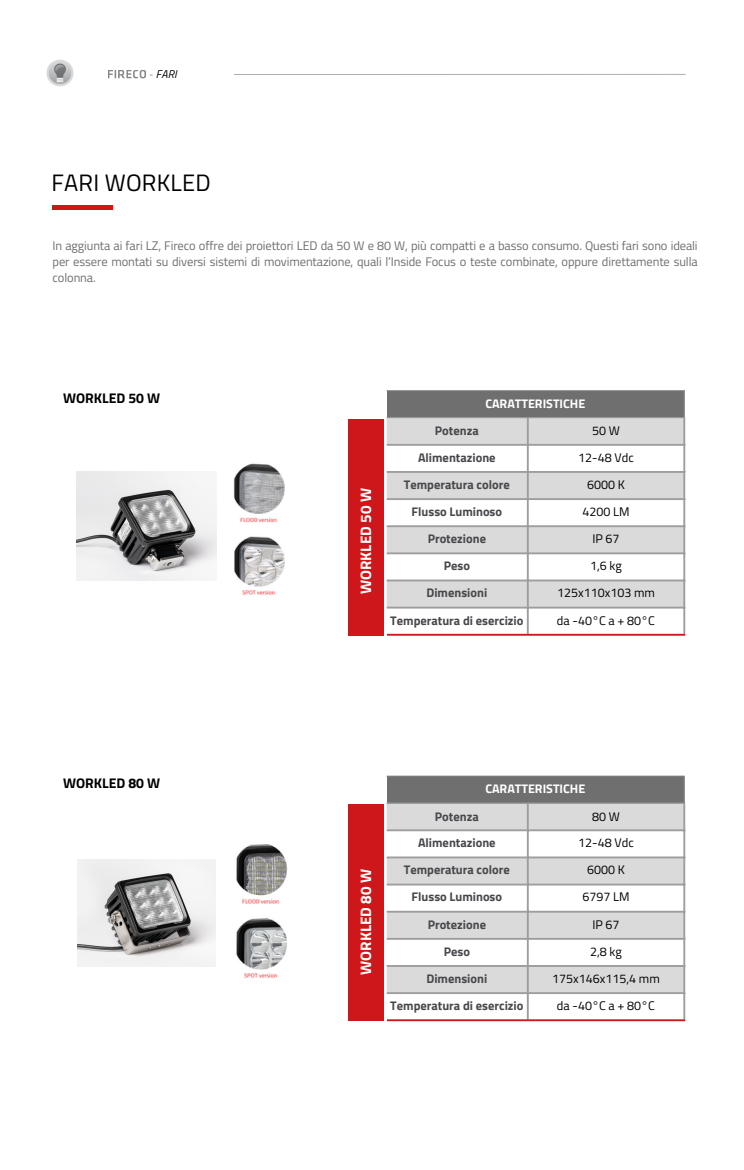
<style>
.page{position:relative;width:744px;height:1170px;background:#fff}
.page>*{position:absolute;margin:0;border:0;box-sizing:border-box;transform-origin:0 0}
.t1{font:23.75px "Titillium Web";letter-spacing:.01em;color:#000}
.t2{font:700 15.25px "Titillium Web";color:#fff}
.t3{font:700 14px "Titillium Web";color:#000}
.t4{font:12.5px/15.9px "Titillium Web";letter-spacing:-.01em;color:#706f6f;text-align:justify}
.t5{font:700 12.5px "Titillium Web";color:#48474b}
.t6{font:12.5px "Titillium Web";color:#000}
.t7{font:700 12.5px "Titillium Web";color:#fff}
.t8{font:italic 11.25px "Titillium Web";color:#000}
</style>
<div class="page">
<svg style="left:108px;top:70px;width:45px;height:8px"></svg>
<hr style="left:234px;top:74px;width:451px;height:1px;background:#abadae">
<img style="left:46px;top:60px;width:27px;height:27px">
<div style="left:52px;top:205px;width:60px;height:5px;background:#cd171a"></div>
<div style="left:386px;top:390px;width:298px;height:28px;background:#706f6f"></div>
<div style="left:386px;top:417px;width:297px;height:27px;background:#dadada"></div>
<svg style="left:386px;top:444px;width:297px;height:189px"></svg>
<hr style="left:387px;top:390px;width:297px;height:1px;background:#9d9d9c">
<hr style="left:387px;top:417px;width:296px;height:1px;background:#9d9d9c">
<hr style="left:526px;top:417px;width:2px;height:216px;background:#9d9d9c">
<hr style="left:683px;top:417px;width:2px;height:216px;background:#9d9d9c">
<hr style="left:387px;top:444px;width:298px;height:1px;background:#9d9d9c">
<hr style="left:387px;top:471px;width:298px;height:2px;background:#9d9d9c">
<hr style="left:387px;top:498px;width:298px;height:2px;background:#9d9d9c">
<hr style="left:387px;top:525px;width:298px;height:2px;background:#9d9d9c">
<hr style="left:387px;top:552px;width:298px;height:2px;background:#9d9d9c">
<hr style="left:387px;top:579px;width:298px;height:2px;background:#9d9d9c">
<hr style="left:387px;top:606px;width:298px;height:2px;background:#9d9d9c">
<hr style="left:387px;top:633px;width:298px;height:2px;background:#cd171a">
<div style="left:348px;top:419px;width:35px;height:216px;background:#cd171a"></div>
<img style="left:233px;top:463px;width:52px;height:132px">
<img style="left:236px;top:844px;width:52px;height:135px">
<div style="left:386px;top:775px;width:298px;height:28px;background:#706f6f"></div>
<div style="left:386px;top:802px;width:297px;height:27px;background:#dadada"></div>
<svg style="left:386px;top:829px;width:297px;height:191px"></svg>
<hr style="left:387px;top:775px;width:297px;height:1px;background:#9d9d9c">
<hr style="left:387px;top:802px;width:296px;height:1px;background:#9d9d9c">
<hr style="left:526px;top:802px;width:2px;height:217px;background:#9d9d9c">
<hr style="left:683px;top:802px;width:2px;height:217px;background:#9d9d9c">
<hr style="left:387px;top:829px;width:298px;height:2px;background:#9d9d9c">
<hr style="left:387px;top:856px;width:298px;height:2px;background:#9d9d9c">
<hr style="left:387px;top:883px;width:298px;height:2px;background:#9d9d9c">
<hr style="left:387px;top:910px;width:298px;height:2px;background:#9d9d9c">
<hr style="left:387px;top:937px;width:298px;height:2px;background:#9d9d9c">
<hr style="left:387px;top:964px;width:298px;height:2px;background:#9d9d9c">
<hr style="left:387px;top:991px;width:298px;height:2px;background:#9d9d9c">
<hr style="left:387px;top:1019px;width:298px;height:1px;background:#cd171a">
<div style="left:348px;top:804px;width:35px;height:216px;background:#cd171a"></div>
<img style="left:76px;top:471px;width:141px;height:109px">
<img style="left:77px;top:859px;width:139px;height:107px">
<p class="t8" style="left:156px;top:65px;width:22px">FARI</p>
<p class="t1" style="left:52px;top:164px;width:160px">FARI WORKLED</p>
<p class="t4" style="left:53px;top:237px;width:646px">In aggiunta ai fari LZ, Fireco offre dei proiettori LED da 50 W e 80 W, più compatti e a basso consumo. Questi fari sono ideali per essere montati su diversi sistemi di movimentazione, quali l’Inside Focus o teste combinate, oppure direttamente sulla colonna.</p>
<p class="t3" style="left:63px;top:386px;width:99px">WORKLED 50 W</p>
<p class="t3" style="left:63px;top:772px;width:99px">WORKLED 80 W</p>
<p class="t2" style="left:353px;top:594px;width:107px;rotate:-90deg">WORKLED 50 W</p>
<p class="t7" style="left:485px;top:393px;width:101px">CARATTERISTICHE</p>
<p class="t5" style="left:435px;top:421px;width:45px">Potenza</p>
<p class="t6" style="left:592px;top:421px;width:29px">50W</p>
<p class="t5" style="left:418px;top:447px;width:79px">Alimentazione</p>
<p class="t6" style="left:578px;top:447px;width:57px">12-48 Vdc</p>
<p class="t5" style="left:404px;top:474px;width:107px">Temperatura colore</p>
<p class="t6" style="left:587px;top:474px;width:39px">6000 K</p>
<p class="t5" style="left:411px;top:501px;width:92px">Flusso Luminoso</p>
<p class="t6" style="left:582px;top:501px;width:49px">4200 LM</p>
<p class="t5" style="left:427px;top:529px;width:60px">Protezione</p>
<p class="t6" style="left:592px;top:529px;width:29px">IP 67</p>
<p class="t5" style="left:443px;top:556px;width:28px">Peso</p>
<p class="t6" style="left:590px;top:556px;width:33px">1,6 kg</p>
<p class="t5" style="left:426px;top:583px;width:62px">Dimensioni</p>
<p class="t6" style="left:557px;top:583px;width:99px">125x110x103 mm</p>
<p class="t5" style="left:390px;top:610px;width:135px">Temperatura di esercizio</p>
<p class="t6" style="left:557px;top:610px;width:100px">da -40°C a + 80°C</p>
<p class="t2" style="left:353px;top:974px;width:107px;rotate:-90deg">WORKLED 80 W</p>
<p class="t7" style="left:485px;top:779px;width:101px">CARATTERISTICHE</p>
<p class="t5" style="left:435px;top:806px;width:45px">Potenza</p>
<p class="t6" style="left:592px;top:806px;width:29px">80W</p>
<p class="t5" style="left:418px;top:832px;width:79px">Alimentazione</p>
<p class="t6" style="left:578px;top:832px;width:57px">12-48 Vdc</p>
<p class="t5" style="left:404px;top:859px;width:107px">Temperatura colore</p>
<p class="t6" style="left:587px;top:859px;width:39px">6000 K</p>
<p class="t5" style="left:411px;top:887px;width:92px">Flusso Luminoso</p>
<p class="t6" style="left:582px;top:887px;width:49px">6797 LM</p>
<p class="t5" style="left:427px;top:914px;width:60px">Protezione</p>
<p class="t6" style="left:592px;top:914px;width:29px">IP 67</p>
<p class="t5" style="left:443px;top:941px;width:28px">Peso</p>
<p class="t6" style="left:590px;top:941px;width:33px">2,8 kg</p>
<p class="t5" style="left:426px;top:968px;width:62px">Dimensioni</p>
<p class="t6" style="left:552px;top:968px;width:109px">175x146x115,4 mm</p>
<p class="t5" style="left:390px;top:995px;width:135px">Temperatura di esercizio</p>
<p class="t6" style="left:557px;top:995px;width:100px">da -40°C a + 80°C</p>
</div>
